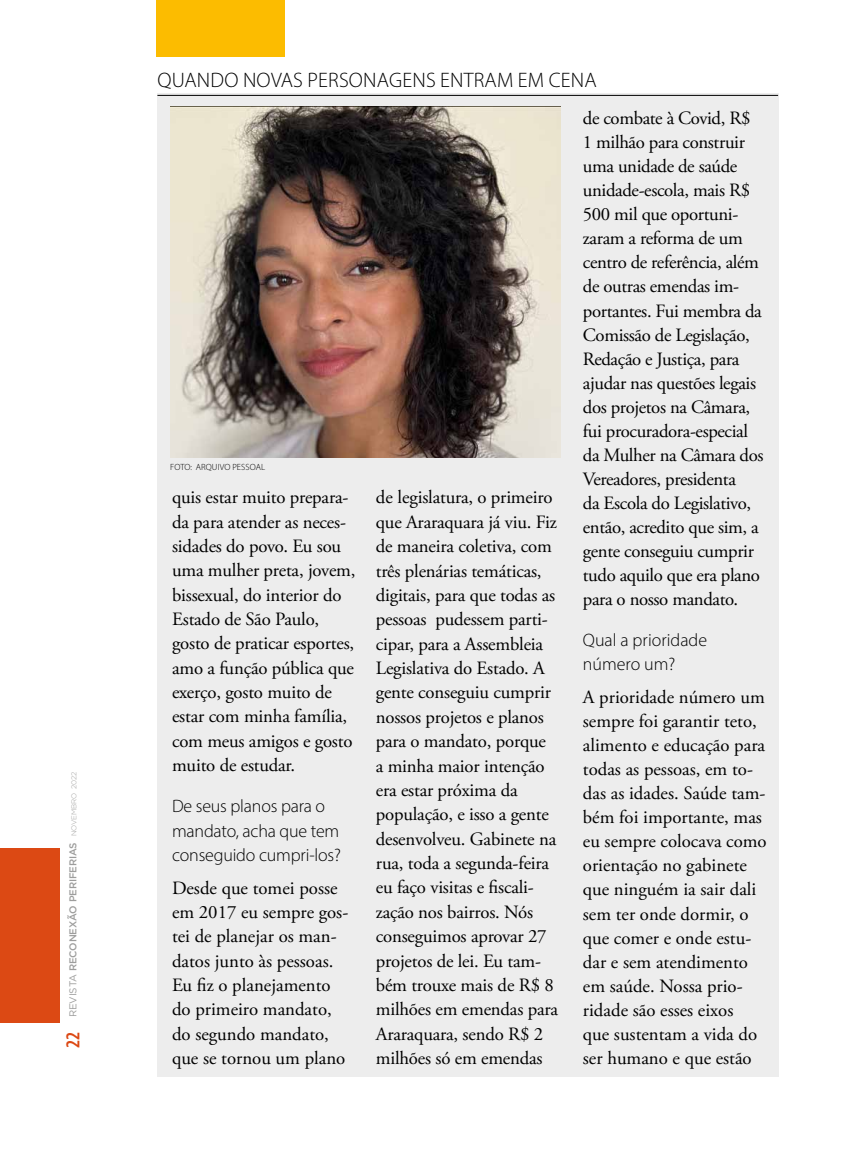
<style>
.page{position:relative;width:851px;height:1149px;background:#fff}
.page>*{position:absolute;margin:0;border:0;box-sizing:border-box;transform-origin:0 0}
.t1{font:300 21px "Myriad Pro";letter-spacing:.01em;color:#000}
.t2{font:18.75px/24.3px "Adobe Garamond Pro";letter-spacing:-.01em;color:#000}
.t3{font:300 18px/24.3px "Myriad Pro";letter-spacing:-.01em;color:#000}
.t4{font:500 9.9px "Gotham";letter-spacing:-.01em;color:#9d9d9c}
.t5{font:300 9px "Myriad Pro";letter-spacing:.01em;color:#000}
.s1{font-family:"Myriad Pro";font-weight:600;font-stretch:condensed;font-size:19.95px;color:#dc4914}
.s2{font-weight:400}
.s3{font-weight:300;font-size:7.05px}
</style>
<div class="page">
<div style="left:156px;top:0;width:128px;height:56px;background:#fcbc00"></div>
<div style="left:0;top:848px;width:59px;height:174px;background:#dc4914"></div>
<div style="left:157px;top:94px;width:621px;height:982px;background:#ededed"></div>
<hr style="left:157px;top:95px;width:621px;height:1px;background:#000">
<img style="left:170px;top:106px;width:390px;height:351px">
<p class="t4" style="left:67px;top:1047px;width:277px;rotate:-90deg"><span class="s1">22</span> <span class="s2">REVISTA</span> RECONEXÃO PERIFERIAS <span class="s3">NOVEMBRO 2022</span></p>
<p class="t1" style="left:158px;top:67px;width:440px">QUANDO NOVAS PERSONAGENS ENTRAM EM CENA</p>
<p class="t5" style="left:170px;top:461px;width:96px">FOTO: ARQUIVO PESSOAL</p>
<p class="t2" style="left:172px;top:486px;width:185px">quis estar muito prepara&shy;da para atender as neces&shy;sidades do povo. Eu sou uma mulher preta, jovem, bissexual, do interior do<br>Estado de São Paulo, gosto de praticar esportes, amo a função pública que exerço, gosto muito de estar com minha família, com meus amigos e gosto muito de estudar.</p>
<p class="t3" style="left:172px;top:793px;width:170px">De seus planos para o mandato, acha que tem conseguido cumpri-los?</p>
<p class="t2" style="left:172px;top:876px;width:178px">Desde que tomei posse em 2017 eu sempre gos&shy;tei de planejar os man&shy;datos junto às pessoas.<br>Eu fiz o planejamento do primeiro mandato, do segundo mandato, que se tornou um plano</p>
<p class="t2" style="left:376px;top:486px;width:184px">de legislatura, o primeiro que Araraquara já viu. Fiz de maneira coletiva, com três plenárias temáticas, digitais, para que todas as pessoas pudessem parti&shy;cipar, para a Assembleia<br>Legislativa do Estado. A gente conseguiu cumprir nossos projetos e planos para o mandato, porque a minha maior intenção era estar próxima da população, e isso a gente desenvolveu. Gabinete na rua, toda a segunda-feira eu faço visitas e fiscali&shy;zação nos bairros. Nós conseguimos aprovar 27 projetos de lei. Eu tam&shy;bém trouxe mais de R$ 8 milhões em emendas para<br>Araraquara, sendo R$ 2 milhões só em emendas</p>
<p class="t2" style="left:583px;top:107px;width:182px">de combate à Covid, R$<br>1 milhão para construir uma unidade de saúde unidade-escola, mais R$<br>500 mil que oportuni&shy;zaram a reforma de um centro de referência, além de outras emendas im&shy;portantes. Fui membra da<br>Comissão de Legislação,<br>Redação e Justiça, para ajudar nas questões legais dos projetos na Câmara, fui procuradora-especial da Mulher na Câmara dos<br>Vereadores, presidenta<br>da Escola do Legislativo, então, acredito que sim, a gente conseguiu cumprir tudo aquilo que era plano para o nosso mandato.</p>
<p class="t3" style="left:583px;top:627px;width:126px">Qual a prioridade número um?</p>
<p class="t2" style="left:583px;top:685px;width:185px">A prioridade número um sempre foi garantir teto, alimento e educação para todas as pessoas, em to&shy;das as idades. Saúde tam&shy;bém foi importante, mas eu sempre colocava como orientação no gabinete que ninguém ia sair dali sem ter onde dormir, o que comer e onde estu&shy;dar e sem atendimento em saúde. Nossa prio&shy;ridade são esses eixos<br>que sustentam a vida do ser humano e que estão</p>
</div>
